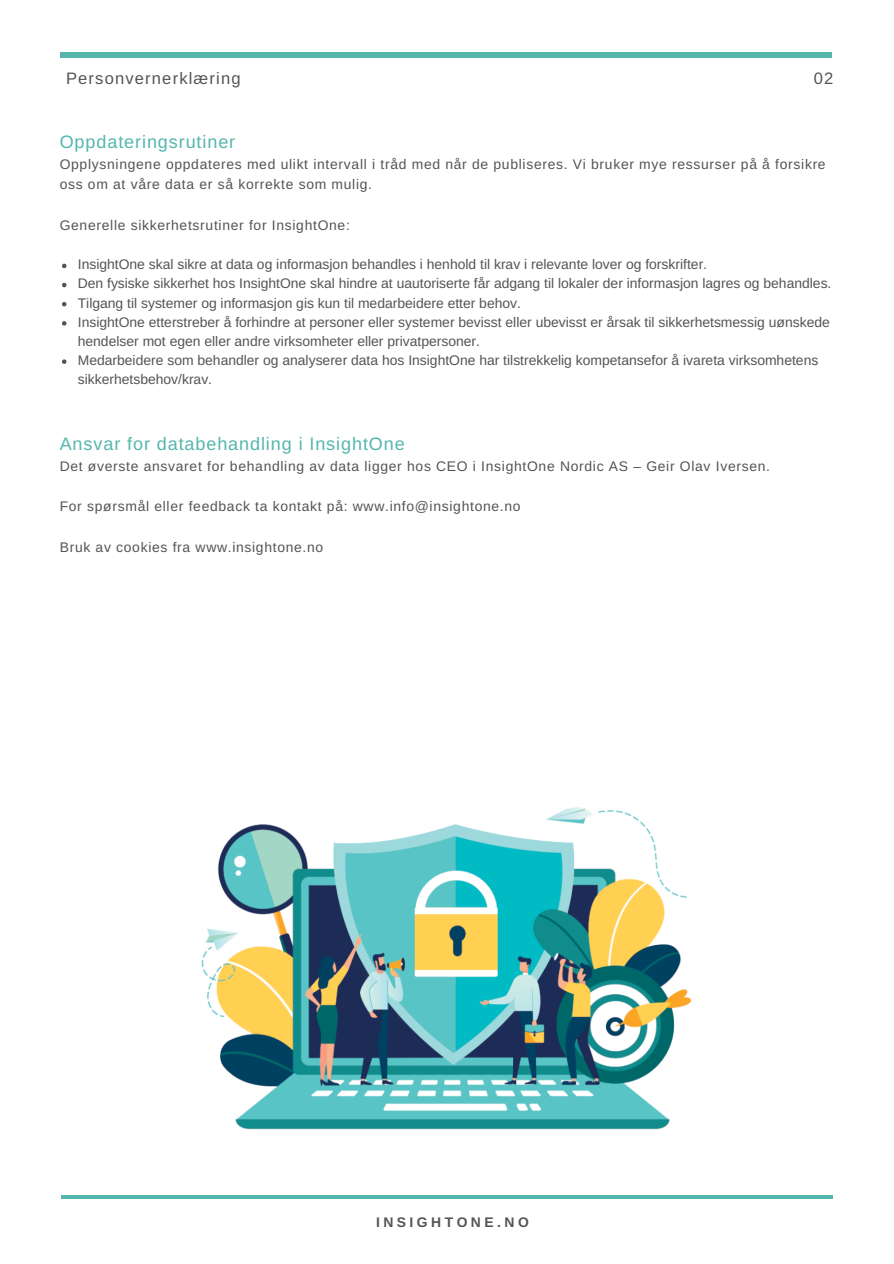
<style>
.page{position:relative;width:894px;height:1264px;background:#fff}
.page>*{position:absolute;margin:0;border:0;box-sizing:border-box;transform-origin:0 0}
.t1{font:18px "Arimo";letter-spacing:.05em;color:#54b6ad}
.t2{font:16.5px "Arimo";letter-spacing:.07em;color:#545454}
.t3{font:13.95px/19.2px "Arimo";color:#545454}
.t4{font:13.95px/20.2px "Arimo";letter-spacing:.05em;color:#545454}
.t5{font:700 13.95px "Arimo";letter-spacing:.25em;color:#545454}
</style>
<div class="page">
<hr style="left:60px;top:53px;width:771px;height:4px;background:#54b6ad">
<hr style="left:61px;top:1195px;width:772px;height:4px;background:#54b6ad">
<svg style="left:62px;top:264px;width:4px;height:4px"></svg>
<svg style="left:62px;top:283px;width:4px;height:4px"></svg>
<svg style="left:62px;top:302px;width:4px;height:4px"></svg>
<svg style="left:62px;top:321px;width:4px;height:4px"></svg>
<svg style="left:62px;top:359px;width:4px;height:5px"></svg>
<img style="left:201px;top:807px;width:491px;height:323px">
<p class="t2" style="left:66px;top:69px;width:176px">Personvernerklæring</p>
<p class="t2" style="left:813px;top:69px;width:21px">02</p>
<p class="t1" style="left:60px;top:131px;width:177px">Oppdateringsrutiner</p>
<p class="t4" style="left:60px;top:154px;width:767px">Opplysningene oppdateres med ulikt intervall i tråd med når de publiseres. Vi bruker mye ressurser på å forsikre oss om at våre data er så korrekte som mulig.</p>
<p class="t4" style="left:60px;top:215px;width:291px">Generelle sikkerhetsrutiner for InsightOne:</p>
<p class="t3" style="left:78px;top:255px;width:755px">InsightOne skal sikre at data og informasjon behandles i henhold til krav i relevante lover og forskrifter.<br>Den fysiske sikkerhet hos InsightOne skal hindre at uautoriserte får adgang til lokaler der informasjon lagres og behandles.<br>Tilgang til systemer og informasjon gis kun til medarbeidere etter behov.<br>InsightOne etterstreber å forhindre at personer eller systemer bevisst eller ubevisst er årsak til sikkerhetsmessig uønskede hendelser mot egen eller andre virksomheter eller privatpersoner.<br>Medarbeidere som behandler og analyserer data hos InsightOne har tilstrekkelig kompetansefor å ivareta virksomhetens sikkerhetsbehov/krav.</p>
<p class="t1" style="left:60px;top:433px;width:346px">Ansvar for databehandling i InsightOne</p>
<p class="t4" style="left:60px;top:456px;width:711px">Det øverste ansvaret for behandling av data ligger hos CEO i InsightOne Nordic AS – Geir Olav Iversen.</p>
<p class="t4" style="left:60px;top:496px;width:462px">For spørsmål eller feedback ta kontakt på: www.info@insightone.no</p>
<p class="t4" style="left:60px;top:537px;width:265px">Bruk av cookies fra www.insightone.no</p>
<p class="t5" style="left:376px;top:1214px;width:154px">INSIGHTONE.NO</p>
</div>
